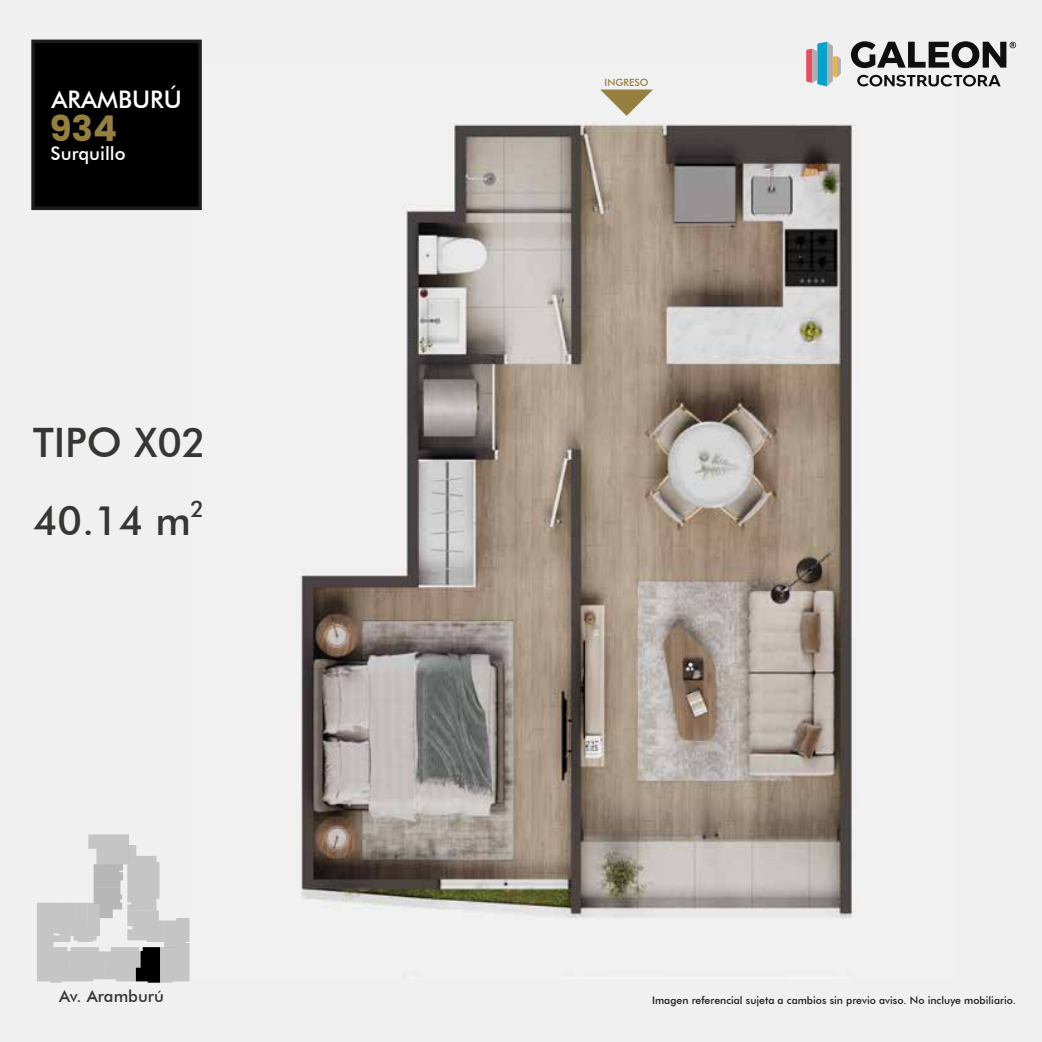
<style>
.page{position:relative;width:1042px;height:1042px;background:#f0f0f0}
.page>*{position:absolute;margin:0;border:0;box-sizing:border-box;transform-origin:0 0}
.t1{font:500 40.6px/78px "Futura BT";color:#363635}
.t2{font:700 35.52px "Poppins";color:#95803f}
.t3{font:500 24.32px "Futura BT";color:#fff}
.t4{font:500 18.55px "Futura BT";color:#fff}
.t5{font:500 16.8px "Futura BT";color:#363635}
.t6{font:500 10.5px "Futura BT";color:#1d1d1b}
.t7{font:500 9.97px "Futura BT";color:#95803f}
</style>
<div class="page">
<img style="left:191px;top:68px;width:759px;height:851px">
<div style="left:31px;top:40px;width:171px;height:170px;background:#000;border:4px solid #1d1d1b"></div>
<svg style="left:37px;top:834px;width:152px;height:148px"></svg>
<svg style="left:806px;top:42px;width:35px;height:44px"></svg>
<svg style="left:851px;top:41px;width:165px;height:27px"></svg>
<svg style="left:857px;top:75px;width:143px;height:11px"></svg>
<svg style="left:600px;top:90px;width:53px;height:26px"></svg>
<h3 class="t3" style="left:52px;top:85px;width:132px">ARAMBURÚ</h3>
<h2 class="t2" style="left:50px;top:107px;width:69px">934</h2>
<h3 class="t4" style="left:51px;top:142px;width:77px">Surquillo</h3>
<h1 class="t1" style="left:33px;top:403px;width:175px">TIPO X02<br>40.14 m<sup>2</sup></h1>
<p class="t7" style="left:604px;top:77px;width:46px">INGRESO</p>
<h3 class="t5" style="left:59px;top:986px;width:106px">Av. Aramburú</h3>
<p class="t6" style="left:652px;top:993px;width:365px">Imagen referencial sujeta a cambios sin previo aviso. No incluye mobiliario.</p>
</div>
